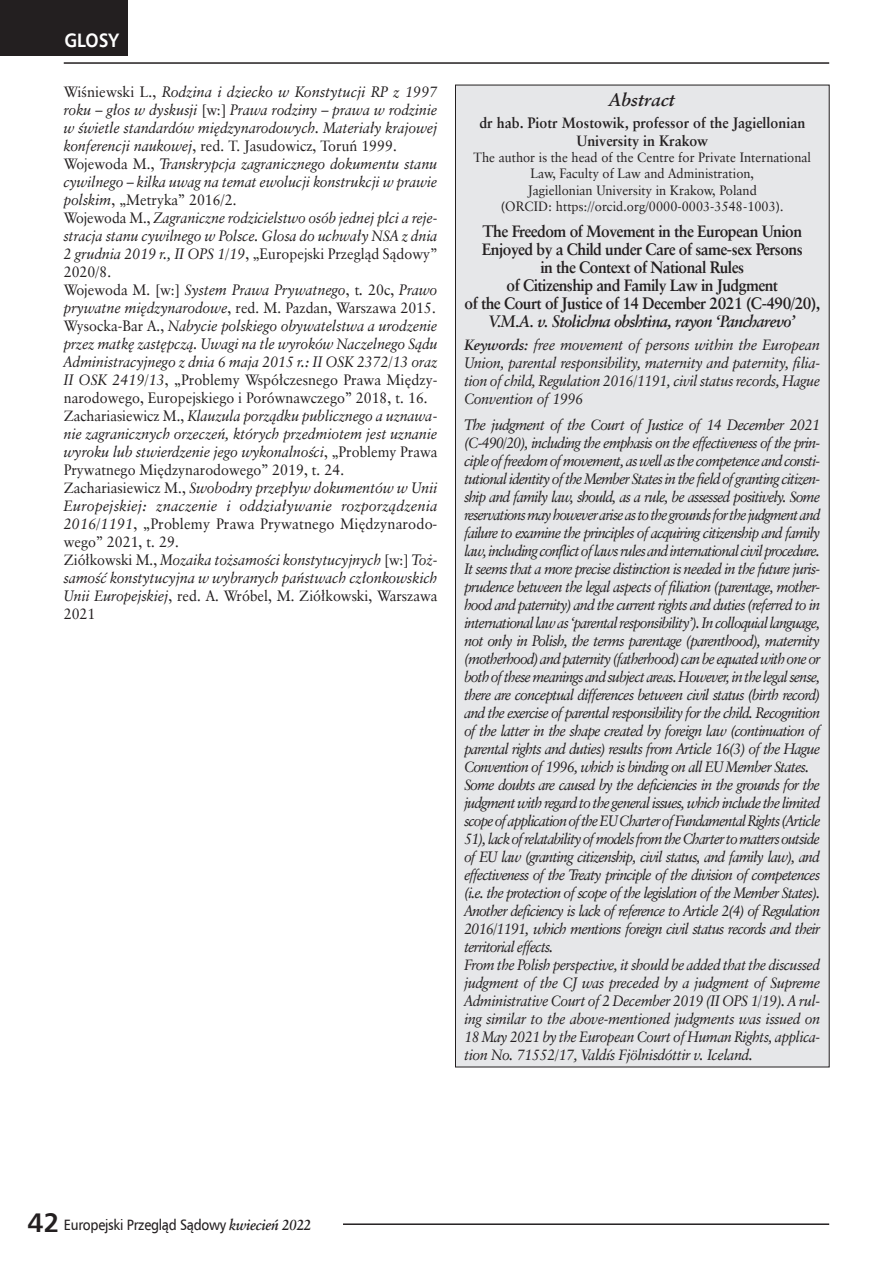
<style>
.page{position:relative;width:893px;height:1263px;background:#fff}
.page>*{position:absolute;margin:0;border:0;box-sizing:border-box;transform-origin:0 0}
.t1{font:700 27px "Humnst 777 EU";color:#231f20}
.t2{font:700 19.5px "Humnst 777 EU";color:#fff;scale:.9 1}
.t3{font:italic 700 18px "Class Garmnd EU";color:#231f20}
.t4{font:700 16.5px/18px "Class Garmnd EU";letter-spacing:-.035em;color:#231f20;text-align:center;scale:.95 1}
.t5{font:italic 700 16.5px "Class Garmnd EU";letter-spacing:-.035em;color:#231f20;scale:.95 1}
.t6{font:italic 15px/18px "Class Garmnd EU";letter-spacing:-.05em;color:#231f20}
.t7{font:italic 15px/18px "Class Garmnd EU";color:#231f20}
.t8{font:italic 15px/18px "Class Garmnd EU";letter-spacing:-.05em;color:#231f20;text-align:justify;scale:.96 1}
.t9{font:700 15px/18px "Class Garmnd EU";color:#231f20;text-align:center;scale:.95 1}
.t10{font:15px "Humnst 777 EU";letter-spacing:-.02em;color:#231f20;scale:.9 1}
.t11{font:13.5px/16.2px "Class Garmnd EU";color:#231f20;text-align:center;scale:.95 1}
.s1{font-style:normal}
.s2{font-weight:700}
.s3{font-family:"Class Garmnd EU";font-weight:700;font-style:italic}
</style>
<div class="page">
<hr style="left:64px;top:62px;width:765px;height:2px;background:#231f20">
<div style="left:0;top:0;width:128px;height:56px;background:#231f20"></div>
<hr style="left:343px;top:1223px;width:486px;height:2px;background:#231f20">
<div style="left:455px;top:85px;width:374px;height:982px;background:#e6e7e9"></div>
<h2 class="t2" style="left:64px;top:28px;width:62px">GLOSY</h2>
<p class="t7" style="left:64px;top:82px;width:375px"><span class="s1">Wiśniewski L.,</span> Rodzina i dziecko w Konstytucji RP z 1997 roku – głos w dyskusji <span class="s1">[w:]</span> Prawa rodziny – prawa w rodzinie w świetle standardów międzynarodowych. Materiały krajowej konferencji naukowej<span class="s1">, red. T. Jasudowicz, Toruń 1999.<br>Wojewoda M.,</span> Transkrypcja zagranicznego dokumentu stanu cywilnego – kilka uwag na temat ewolucji konstrukcji w prawie polskim<span class="s1">, „Metryka” 2016/2.<br>Wojewoda M.,</span> Zagraniczne rodzicielstwo osób jednej płci a reje&shy;stracja stanu cywilnego w Polsce. Glosa do uchwały NSA z dnia 2 grudnia 2019 r., II OPS 1/19<span class="s1">, „Europejski Przegląd Sądowy” 2020/8.<br>Wojewoda M. [w:]</span> System Prawa Prywatnego<span class="s1">, t</span>. <span class="s1">20c,</span> Prawo prywatne międzynarodowe<span class="s1">, red. M. Pazdan, Warszawa 2015.<br>Wysocka-Bar A.,</span> Nabycie polskiego obywatelstwa a urodzenie przez matkę zastępczą. Uwagi na tle wyroków Naczelnego Sądu Administracyjnego z dnia 6 maja 2015 r.: II OSK 2372/13 oraz II OSK 2419/13<span class="s1">, „Problemy Współczesnego Prawa Między‑ narodowego, Europejskiego i Porównawczego” 2018, t. 16.<br>Zachariasiewicz M.,</span> Klauzula porządku publicznego a uznawa&shy;nie zagranicznych orzeczeń, których przedmiotem jest uznanie wyroku lub stwierdzenie jego wykonalności<span class="s1">, „Problemy Prawa Prywatnego Międzynarodowego” 2019, t. 24.<br>Zachariasiewicz M.,</span> Swobodny przepływ dokumentów w Unii Europejskiej: znaczenie i oddziaływanie rozporządzenia 2016/1191<span class="s1">, „Problemy Prawa Prywatnego Międzynarodo‑ wego” 2021, t. 29.<br>Ziółkowski M.,</span> Mozaika tożsamości konstytucyjnych <span class="s1">[w:]</span> Toż&shy;samość konstytucyjna w wybranych państwach członkowskich Unii Europejskiej<span class="s1">, red. A. Wróbel, M. Ziółkowski, Warszawa 2021</span></p>
<p class="t3" style="left:609px;top:88px;width:68px">Abstract</p>
<p class="t9" style="left:479px;top:114px;width:345px">dr hab. Piotr Mostowik, professor of the Jagiellonian<br>University in Krakow</p>
<p class="t11" style="left:474px;top:149px;width:357px">The author is the head of the Centre for Private International Law, Faculty of Law and Administration,<br>Jagiellonian University in Krakow, Poland<br>(ORCID: https://orcid.org/0000-0003-3548-1003).</p>
<p class="t4" style="left:465px;top:223px;width:376px">The Freedom of Movement in the European Union Enjoyed by a Child under Care of same-sex Persons<br>in the Context of National Rules<br>of Citizenship and Family Law in Judgment<br>of the Court of Justice of 14 December 2021 (C-490/20),</p>
<p class="t5" style="left:489px;top:311px;width:325px">V.M.A. v. Stolichna obshtina, rayon ‘Pancharevo’</p>
<p class="t8" style="left:464px;top:335px;width:372px"><span class="s2">Keywords:</span> free movement of persons within the European Union, parental responsibility, maternity and paternity, filia&shy;tion of child, Regulation 2016/1191, civil status records, Hague Convention of 1996</p>
<p class="t6" style="left:464px;top:416px;width:358px">The judgment of the Court of Justice of 14 December 2021 (C-490/20), including the emphasis on the effectiveness of the prin&shy;ciple of freedom of movement, as well as the competence and consti&shy;tutional identity of the Member States in the field of granting citizen&shy;ship and family law, should, as a rule, be assessed positively. Some reservations may however arise as to the grounds for the judgment and failure to examine the principles of acquiring citizenship and family law, including conflict of laws rules and international civil procedure.<br>It seems that a more precise distinction is needed in the future juris&shy;prudence between the legal aspects of filiation (parentage, mother&shy;hood and paternity) and the current rights and duties (referred to in international law as ‘parental responsibility’). In colloquial language, not only in Polish, the terms parentage (parenthood), maternity (motherhood) and paternity (fatherhood) can be equated with one or both of these meanings and subject areas. However, in the legal sense, there are conceptual differences between civil status (birth record) and the exercise of parental responsibility for the child. Recognition of the latter in the shape created by foreign law (continuation of parental rights and duties) results from Article 16(3) of the Hague Convention of 1996, which is binding on all EU Member States.<br>Some doubts are caused by the deficiencies in the grounds for the judgment with regard to the general issues, which include the limited scope of application of the EU Charter of Fundamental Rights (Article 51), lack of relatability of models from the Charter to matters outside of EU law (granting citizenship, civil status, and family law), and effectiveness of the Treaty principle of the division of competences (i.e. the protection of scope of the legislation of the Member States).<br>Another deficiency is lack of reference to Article 2(4) of Regulation 2016/1191, which mentions foreign civil status records and their territorial effects.<br>From the Polish perspective, it should be added that the discussed judgment of the CJ was preceded by a judgment of Supreme Administrative Court of 2 December 2019 (II OPS 1/19). A rul&shy;ing similar to the above-mentioned judgments was issued on 18 May 2021 by the European Court of Human Rights, applica&shy;tion No. 71552/17, Valdís Fjölnisdóttir v. Iceland.</p>
<h1 class="t1" style="left:28px;top:1206px;width:34px">42</h1>
<p class="t10" style="left:64px;top:1215px;width:277px">Europejski Przegląd Sądowy <span class="s3">kwiecień 2022</span></p>
</div>
